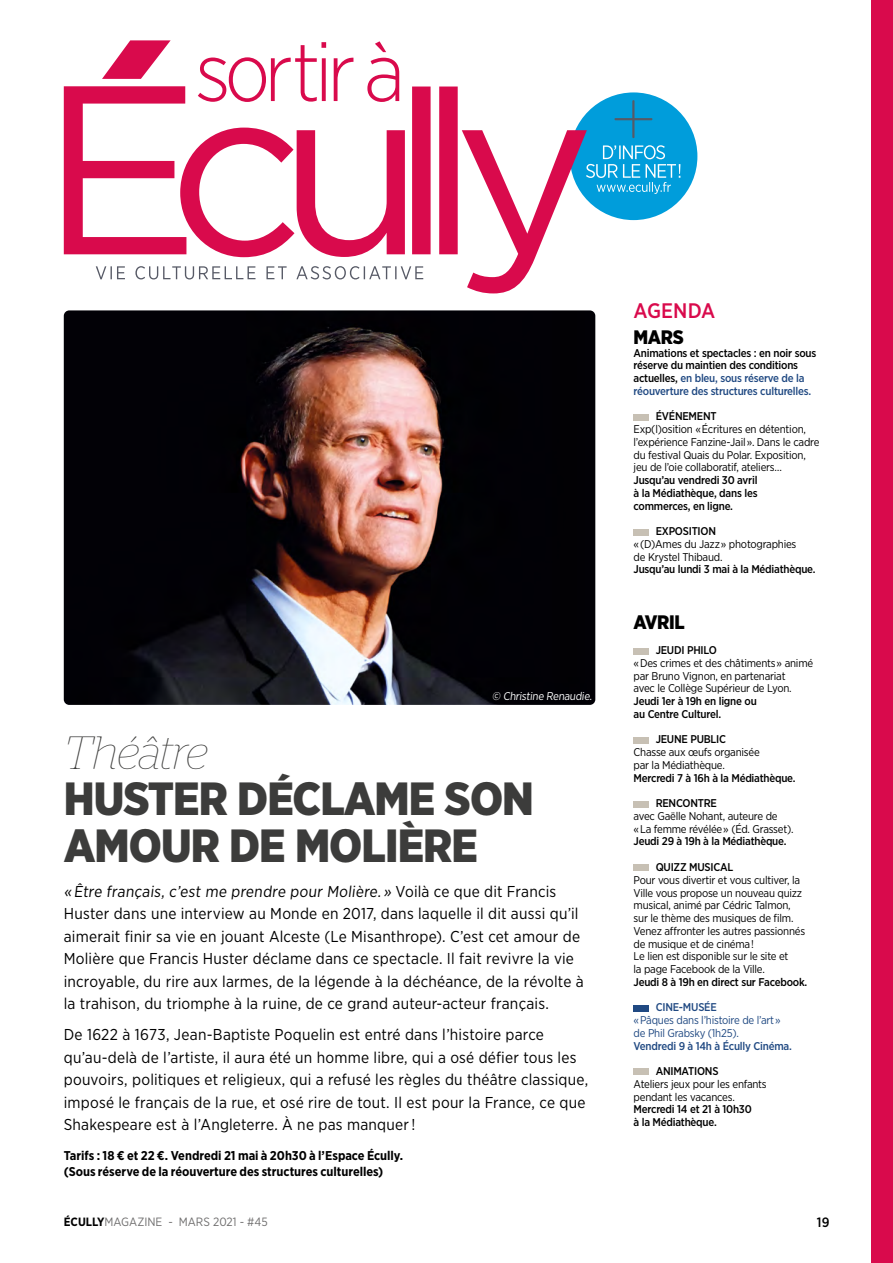
<style>
.page{position:relative;width:893px;height:1263px;background:#fff}
.page>*{position:absolute;margin:0;border:0;box-sizing:border-box;transform-origin:0 0}
.t1{font:900 46.5px/46.5px "Gotham Narrow";letter-spacing:-.02em;color:#3c3c3b}
.t2{font:italic 100 46.5px "Stag";color:#3c3c3b}
.t3{font:500 21px "Gotham Narrow";color:#d90a4c}
.t4{font:900 19.5px "Gotham Narrow";letter-spacing:-.02em;color:#000}
.t5{font:15.75px/22.5px "Gotham Narrow";letter-spacing:.015em;color:#000}
.t6{font:500 13.5px "Gotham Narrow";color:#000}
.t7{font:700 12.75px/16.5px "Gotham Narrow";letter-spacing:-.005em;color:#000}
.t8{font:12px "Gotham Narrow";color:#706f6f}
.t9{font:11.25px/12.8px "Gotham Narrow";letter-spacing:-.02em;color:#000}
.t10{font:500 11.25px/12.8px "Gotham Narrow";letter-spacing:-.02em;color:#000}
.t11{font:11.25px/12.8px "Gotham Narrow";letter-spacing:-.02em;color:#204982}
.t12{font:500 11.25px "Gotham Narrow";letter-spacing:-.02em;color:#204982}
.t13{font:11.25px "Gotham Narrow";color:#fff}
.s1{color:#204982}
.s2{font-weight:700;color:#000}
</style>
<div class="page">
<div style="left:872px;top:0;width:21px;height:1263px;background:#d90a4c"></div>
<div style="left:570px;top:92px;width:127px;height:128px;background:#009ddb;border-radius:50%"></div>
<svg style="left:587px;top:145px;width:93px;height:49px"></svg>
<svg style="left:614px;top:100px;width:38px;height:38px"></svg>
<svg style="left:200px;top:41px;width:199px;height:45px"></svg>
<svg style="left:64px;top:86px;width:523px;height:207px"></svg>
<svg style="left:102px;top:40px;width:69px;height:39px"></svg>
<svg style="left:96px;top:266px;width:327px;height:13px"></svg>
<img style="left:64px;top:310px;width:531px;height:395px">
<div style="left:634px;top:414px;width:15px;height:6px;background:#c7c0b4"></div>
<div style="left:634px;top:529px;width:15px;height:6px;background:#c7c0b4"></div>
<div style="left:634px;top:648px;width:15px;height:6px;background:#c7c0b4"></div>
<div style="left:634px;top:737px;width:15px;height:6px;background:#c7c0b4"></div>
<div style="left:634px;top:801px;width:15px;height:6px;background:#c7c0b4"></div>
<div style="left:634px;top:865px;width:15px;height:6px;background:#c7c0b4"></div>
<div style="left:634px;top:1005px;width:15px;height:6px;background:#204982"></div>
<div style="left:634px;top:1069px;width:15px;height:6px;background:#c7c0b4"></div>
<p class="t13" style="left:492px;top:689px;width:103px">© Christine Renaudie.</p>
<h1 class="t2" style="left:64px;top:735px;width:145px">Théâtre</h1>
<h1 class="t1" style="left:64px;top:775px;width:472px">HUSTER DÉCLAME SON<br>AMOUR DE MOLIÈRE</h1>
<p class="t5" style="left:64px;top:880px;width:521px">« Être français, c’est me prendre pour Molière.» Voilà ce que dit Francis Huster dans une interview au Monde en 2017, dans laquelle il dit aussi qu’il aimerait finir sa vie en jouant Alceste (Le Misanthrope). C’est cet amour de Molière que Francis Huster déclame dans ce spectacle. Il fait revivre la vie incroyable, du rire aux larmes, de la légende à la déchéance, de la révolte à la trahison, du triomphe à la ruine, de ce grand auteur-acteur français.</p>
<p class="t5" style="left:64px;top:1023px;width:526px">De 1622 à 1673, Jean-Baptiste Poquelin est entré dans l’histoire parce qu’au-delà de l’artiste, il aura été un homme libre, qui a osé défier tous les pouvoirs, politiques et religieux, qui a refusé les règles du théâtre classique, imposé le français de la rue, et osé rire de tout. Il est pour la France, ce que Shakespeare est à l’Angleterre. À ne pas manquer !</p>
<p class="t7" style="left:64px;top:1147px;width:341px">Tarifs : 18 € et 22 €. Vendredi 21 mai à 20h30 à l’Espace Écully. (Sous réserve de la réouverture des structures culturelles)</p>
<h2 class="t3" style="left:634px;top:298px;width:83px">AGENDA</h2>
<p class="t4" style="left:634px;top:324px;width:52px">MARS</p>
<p class="t10" style="left:634px;top:346px;width:184px">Animations et spectacles : en noir sous réserve du maintien des conditions actuelles, <span class="s1">en bleu, sous réserve de la réouverture des structures culturelles.</span></p>
<p class="t10" style="left:656px;top:410px;width:62px">ÉVÉNEMENT</p>
<p class="t9" style="left:634px;top:423px;width:187px">Exp(l)osition « Écritures en détention, l’expérience Fanzine-Jail ». Dans le cadre du festival Quais du Polar. Exposition, jeu de l’oie collaboratif, ateliers…</p>
<p class="t10" style="left:634px;top:474px;width:125px;text-align:justify">Jusqu’au vendredi 30 avril à la Médiathèque, dans les commerces, en ligne.</p>
<p class="t10" style="left:656px;top:525px;width:62px">EXPOSITION</p>
<p class="t9" style="left:634px;top:537px;width:164px">« (D)Ames du Jazz » photographies de Krystel Thibaud.</p>
<p class="t10" style="left:634px;top:563px;width:183px">Jusqu’au lundi 3 mai à la Médiathèque.</p>
<p class="t4" style="left:634px;top:609px;width:53px">AVRIL</p>
<p class="t10" style="left:656px;top:644px;width:63px">JEUDI PHILO</p>
<p class="t9" style="left:634px;top:656px;width:181px">« Des crimes et des châtiments » animé par Bruno Vignon, en partenariat<br>avec le Collège Supérieur de Lyon.</p>
<p class="t10" style="left:634px;top:695px;width:125px">Jeudi 1er à 19h en ligne ou au Centre Culturel.</p>
<p class="t10" style="left:656px;top:733px;width:72px">JEUNE PUBLIC</p>
<p class="t9" style="left:634px;top:746px;width:128px">Chasse aux œufs organisée par la Médiathèque.</p>
<p class="t10" style="left:634px;top:771px;width:164px">Mercredi 7 à 16h à la Médiathèque.</p>
<p class="t10" style="left:656px;top:797px;width:63px">RENCONTRE</p>
<p class="t9" style="left:634px;top:809px;width:162px">avec Gaëlle Nohant, auteure de<br>« La femme révélée » (Éd. Grasset).</p>
<p class="t10" style="left:634px;top:835px;width:154px">Jeudi 29 à 19h à la Médiathèque.</p>
<p class="t10" style="left:656px;top:860px;width:79px">QUIZZ MUSICAL</p>
<p class="t9" style="left:634px;top:873px;width:173px">Pour vous divertir et vous cultiver, la Ville vous propose un nouveau quizz musical, animé par Cédric Talmon, sur le thème des musiques de film.<br>Venez affronter les autres passionnés de musique et de cinéma !<br>Le lien est disponible sur le site et<br>la page Facebook de la Ville.</p>
<p class="t10" style="left:634px;top:975px;width:175px">Jeudi 8 à 19h en direct sur Facebook.</p>
<p class="t12" style="left:656px;top:1000px;width:63px">CINE-MUSÉE</p>
<p class="t11" style="left:634px;top:1013px;width:149px">« Pâques dans l’histoire de l’art » de Phil Grabsky (1h25).</p>
<p class="t12" style="left:634px;top:1038px;width:160px">Vendredi 9 à 14h à Écully Cinéma.</p>
<p class="t10" style="left:656px;top:1064px;width:64px">ANIMATIONS</p>
<p class="t9" style="left:634px;top:1077px;width:135px">Ateliers jeux pour les enfants pendant les vacances.</p>
<p class="t10" style="left:634px;top:1103px;width:120px">Mercredi 14 et 21 à 10h30 à la Médiathèque.</p>
<p class="t8" style="left:64px;top:1214px;width:206px"><span class="s2">ÉCULLY</span>MAGAZINE - MARS 2021 - #45</p>
<p class="t6" style="left:817px;top:1214px;width:14px">19</p>
</div>
